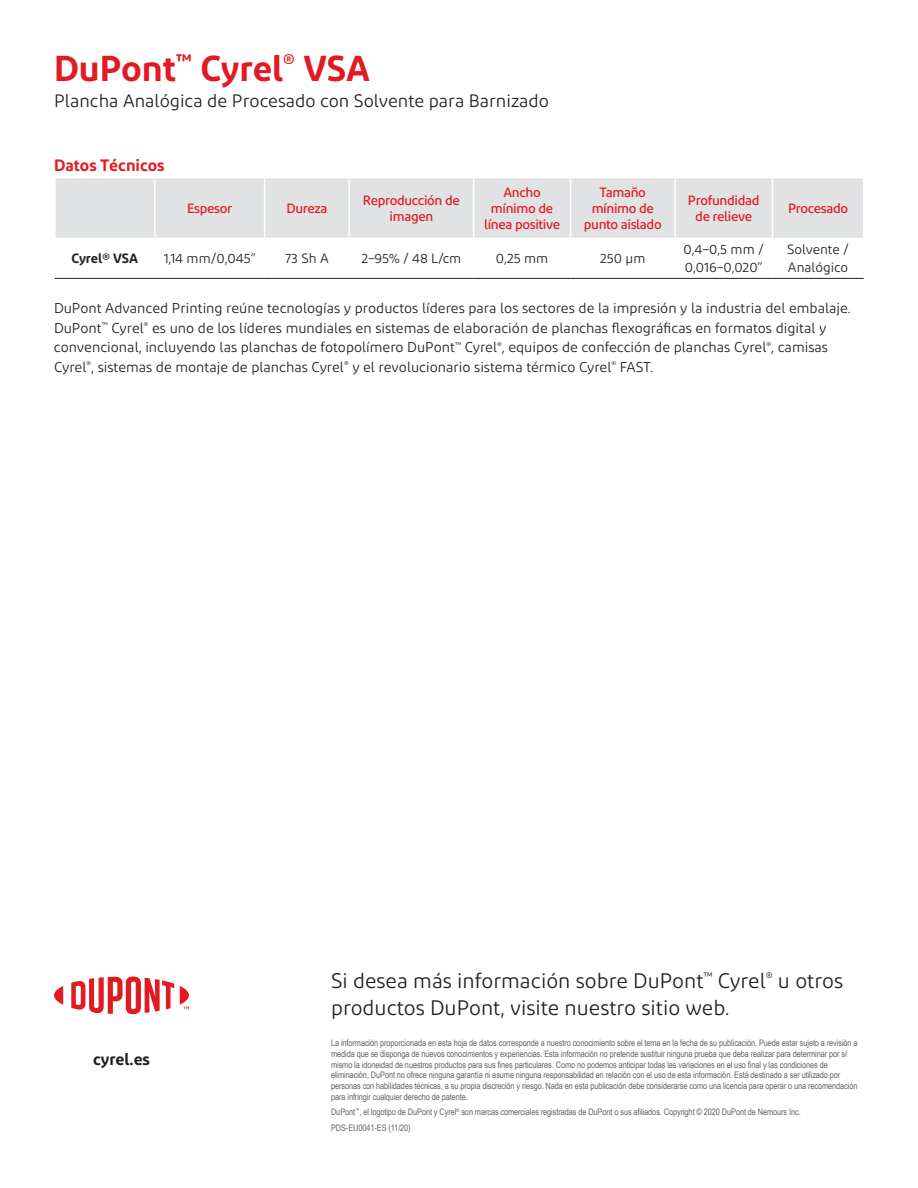
<style>
.page{position:relative;width:918px;height:1188px;background:#fff}
.page>*{position:absolute;margin:0;border:0;box-sizing:border-box;transform-origin:0 0}
.t1{font:600 36px "Diodrum";color:#e21a21}
.t2{font:21px/27px "Diodrum";color:#231f20}
.t3{font:18px "Diodrum";color:#231f20}
.t4{font:600 16.5px "Diodrum";color:#e21a21}
.t5{font:600 16.5px "Diodrum";color:#231f20}
.t6{font:14.25px/19.5px "Diodrum";color:#231f20}
.t7{font:500 13.5px/16.2px "Diodrum";letter-spacing:-.025em;color:#e21a21;text-align:center}
.t8{font:13.5px/18px "Diodrum";color:#231f20}
.t9{font:600 13.5px "Diodrum";color:#231f20}
.t10{font:9px/10.8px "Arial Narrow";letter-spacing:-.01em;color:#636366}
</style>
<div class="page">
<svg style="left:54px;top:986px;width:9px;height:19px"></svg>
<svg style="left:71px;top:976px;width:103px;height:38px"></svg>
<svg style="left:180px;top:986px;width:9px;height:23px"></svg>
<div style="left:56px;top:178px;width:807px;height:60px;background:#e1e2e4"></div>
<hr style="left:154px;top:178px;width:2px;height:60px;background:#fff">
<hr style="left:264px;top:178px;width:1px;height:60px;background:#fff">
<hr style="left:348px;top:178px;width:2px;height:60px;background:#fff">
<hr style="left:473px;top:178px;width:1px;height:60px;background:#fff">
<hr style="left:570px;top:178px;width:1px;height:60px;background:#fff">
<hr style="left:674px;top:178px;width:2px;height:60px;background:#fff">
<hr style="left:55px;top:278px;width:100px;height:1px;background:#231f20">
<hr style="left:155px;top:278px;width:110px;height:1px;background:#231f20">
<hr style="left:265px;top:278px;width:84px;height:1px;background:#231f20">
<hr style="left:349px;top:278px;width:125px;height:1px;background:#231f20">
<hr style="left:474px;top:278px;width:97px;height:1px;background:#231f20">
<hr style="left:571px;top:278px;width:104px;height:1px;background:#231f20">
<hr style="left:675px;top:278px;width:97px;height:1px;background:#231f20">
<hr style="left:772px;top:278px;width:92px;height:1px;background:#231f20">
<hr style="left:772px;top:178px;width:1px;height:60px;background:#fff">
<h1 class="t1" style="left:54px;top:45px;width:318px">DuPont<sup>™</sup> Cyrel<sup>®</sup> VSA</h1>
<h3 class="t3" style="left:54px;top:90px;width:497px">Plancha Analógica de Procesado con Solvente para Barnizado</h3>
<h3 class="t4" style="left:54px;top:155px;width:112px">Datos Técnicos</h3>
<h3 class="t7" style="left:187px;top:200px;width:47px">Espesor</h3>
<h3 class="t7" style="left:286px;top:200px;width:42px">Dureza</h3>
<h3 class="t7" style="left:363px;top:192px;width:99px">Reproducción de imagen</h3>
<h3 class="t7" style="left:484px;top:184px;width:78px">Ancho mínimo de línea positive</h3>
<h3 class="t7" style="left:584px;top:184px;width:79px">Tamaño mínimo de punto aislado</h3>
<h3 class="t7" style="left:688px;top:192px;width:73px">Profundidad de relieve</h3>
<h3 class="t7" style="left:788px;top:200px;width:62px">Procesado</h3>
<h3 class="t9" style="left:71px;top:250px;width:68px">Cyrel® VSA</h3>
<h3 class="t8" style="left:164px;top:249px;width:93px">1,14 mm/0,045”</h3>
<h3 class="t8" style="left:285px;top:249px;width:45px">73 Sh A</h3>
<h3 class="t8" style="left:361px;top:249px;width:101px">2–95% / 48 L/cm</h3>
<h3 class="t8" style="left:496px;top:249px;width:54px">0,25 mm</h3>
<h3 class="t8" style="left:600px;top:249px;width:47px">250 µm</h3>
<h3 class="t8" style="left:683px;top:240px;width:82px">0,4–0,5 mm /<br>0,016–0,020”</h3>
<h3 class="t8" style="left:787px;top:240px;width:63px">Solvente /<br>Analógico</h3>
<p class="t6" style="left:54px;top:298px;width:798px">DuPont Advanced Printing reúne tecnologías y productos líderes para los sectores de la impresión y la industria del embalaje.<br>DuPont<sup>™</sup> Cyrel<sup>®</sup> es uno de los líderes mundiales en sistemas de elaboración de planchas flexográficas en formatos digital y convencional, incluyendo las planchas de fotopolímero DuPont<sup>™</sup> Cyrel<sup>®</sup>, equipos de confección de planchas Cyrel<sup>®</sup>, camisas Cyrel<sup>®</sup>, sistemas de montaje de planchas Cyrel<sup>®</sup> y el revolucionario sistema térmico Cyrel<sup>®</sup> FAST.</p>
<h3 class="t5" style="left:93px;top:1049px;width:58px">cyrel.es</h3>
<h2 class="t2" style="left:331px;top:967px;width:514px">Si desea más información sobre DuPont<sup>™</sup> Cyrel<sup>®</sup> u otros productos DuPont, visite nuestro sitio web.</h2>
<p class="t10" style="left:331px;top:1037px;width:528px">La información proporcionada en esta hoja de datos corresponde a nuestro conocimiento sobre el tema en la fecha de su publicación. Puede estar sujeto a revisión a medida que se disponga de nuevos conocimientos y experiencias. Esta información no pretende sustituir ninguna prueba que deba realizar para determinar por sí mismo la idoneidad de nuestros productos para sus fines particulares. Como no podemos anticipar todas las variaciones en el uso final y las condiciones de eliminación, DuPont no ofrece ninguna garantía ni asume ninguna responsabilidad en relación con el uso de esta información. Está destinado a ser utilizado por personas con habilidades técnicas, a su propia discreción y riesgo. Nada en esta publicación debe considerarse como una licencia para operar o una recomendación para infringir cualquier derecho de patente.</p>
<p class="t10" style="left:331px;top:1104px;width:471px;line-height:15.3px">DuPont<sup>™</sup>, el logotipo de DuPont y Cyrel<sup>®</sup> son marcas comerciales registradas de DuPont o sus afiliados. Copyright © 2020 DuPont de Nemours Inc.<br>PDS-EU0041-ES (11/20)</p>
</div>
